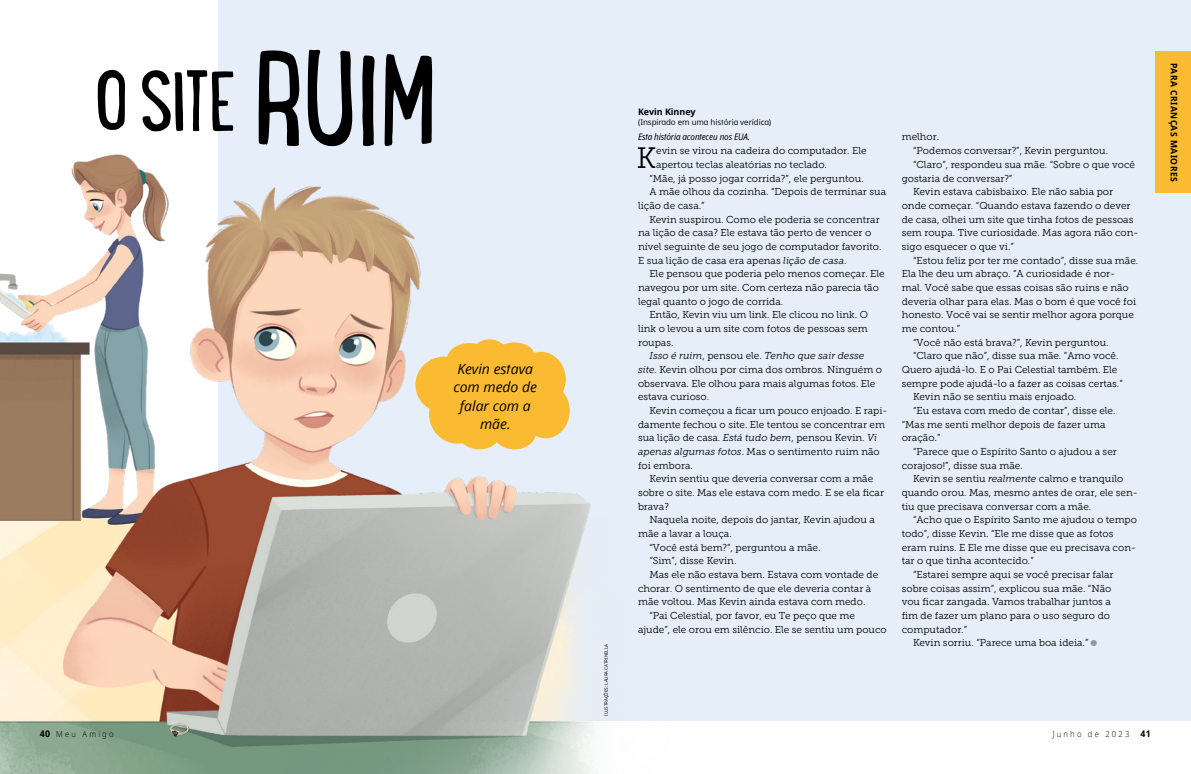
<style>
.page{position:relative;width:1191px;height:774px;background:#fff}
.page>*{position:absolute;margin:0;border:0;box-sizing:border-box;transform-origin:0 0}
.t1{font:91px "Lunch Box";color:#000}
.p1_first{font:29.4px "Museo Slablds Lat 300";color:#000}
.t2{font:italic 14px/18.4px "Dots Solidlds Lat";color:#000;text-align:center}
.p1{font:10px/13.7px "Museo Slablds Lat 300";color:#000}
.p1_first-2{font:10px/13.7px "Museo Slablds Lat 300";color:#000}
.p1_bio{font:italic 9px "Dots Solid Condlds Lat";letter-spacing:-.01em;color:#000}
.p1_series-title__For{font:700 9px "Dots Solidlds Lat";letter-spacing:.06em;color:#000;scale:.95 1}
.p1_author-name{font:700 9px "Dots Solidlds Lat";letter-spacing:-.005em;color:#000}
.t3{font:300 8.2px "Dots Solidlds Lat";letter-spacing:.28em;color:#000;scale:.95 1}
.p1_author-role{font:8px "Dots Solidlds Lat";letter-spacing:-.005em;color:#000}
.t4{font:4.5px "Dots Solidlds Lat";color:#000}
.s1{font-size:141.1px}
.s2{font-family:"Museo Slablds Lat 300 Italic"}
.s3{font-family:"Ding P Ilds Dpi";font-size:8.5px;color:#969798}
.s4{font-weight:700;font-size:9.2px}
</style>
<div class="page">
<div style="left:218px;top:0;width:973px;height:720px;background:#e5eef9"></div>
<div style="left:1155px;top:51px;width:36px;height:142px;background:#faba31"></div>
<img style="left:0;top:154px;width:1171px;height:620px">
<div style="left:170px;top:723px;width:20px;height:15px;background:#76987f"></div>
<img style="left:170px;top:723px;width:20px;height:14px">
<p class="t1" style="left:94px;top:38px;width:346px">O SITE <span class="s1">RUIM</span></p>
<p class="t2" style="left:453px;top:360px;width:85px">Kevin estava com medo de falar com a mãe.</p>
<p class="t4" style="left:603px;top:716px;width:74px;rotate:-90deg">ILUSTRAÇÕES: LAURA CATRINELLA</p>
<p class="p1_author-name" style="left:638px;top:105px;width:59px">Kevin Kinney</p>
<p class="p1_author-role" style="left:638px;top:116px;width:135px">(Inspirado em uma história verídica)</p>
<p class="p1_bio" style="left:638px;top:131px;width:113px">Esta história aconteceu nos EUA.</p>
<p class="p1_first" style="left:636px;top:136px;width:21px">K</p>
<p class="p1_first-2" style="left:656px;top:143px;width:212px">evin se virou na cadeira do computador. Ele apertou teclas aleatórias no teclado.</p>
<p class="p1" style="left:649px;top:171px;width:216px">“Mãe, já posso jogar corrida?”, ele perguntou.</p>
<p class="p1" style="left:638px;top:184px;width:250px;text-indent:11px">A mãe olhou da cozinha. “Depois de terminar sua lição de casa.”</p>
<p class="p1" style="left:638px;top:212px;width:245px;text-indent:11px">Kevin suspirou. Como ele poderia se concentrar na lição de casa? Ele estava tão perto de vencer o nível seguinte de seu jogo de computador favorito.<br>E sua lição de casa era apenas <span class="s2">lição de casa</span>.</p>
<p class="p1" style="left:638px;top:266px;width:248px;text-indent:11px">Ele pensou que poderia pelo menos começar. Ele navegou por um site. Com certeza não parecia tão legal quanto o jogo de corrida.</p>
<p class="p1" style="left:638px;top:307px;width:231px;text-align:justify;text-indent:11px">Então, Kevin viu um link. Ele clicou no link. O link o levou a um site com fotos de pessoas sem roupas.</p>
<p class="p1" style="left:638px;top:348px;width:245px;text-indent:11px"><span class="s2">Isso é ruim</span>, pensou ele. <span class="s2">Tenho que sair desse site</span>. Kevin olhou por cima dos ombros. Ninguém o observava. Ele olhou para mais algumas fotos. Ele estava curioso.</p>
<p class="p1" style="left:638px;top:403px;width:251px;text-indent:11px">Kevin começou a ficar um pouco enjoado. E rapi&shy;damente fechou o site. Ele tentou se concentrar em sua lição de casa. <span class="s2">Está tudo bem</span>, pensou Kevin. <span class="s2">Vi apenas algumas fotos</span>. Mas o sentimento ruim não foi embora.</p>
<p class="p1" style="left:638px;top:471px;width:247px;text-indent:11px">Kevin sentiu que deveria conversar com a mãe sobre o site. Mas ele estava com medo. E se ela ficar brava?</p>
<p class="p1" style="left:638px;top:512px;width:238px;text-indent:11px">Naquela noite, depois do jantar, Kevin ajudou a mãe a lavar a louça.</p>
<p class="p1" style="left:649px;top:540px;width:173px">“Você está bem?”, perguntou a mãe.</p>
<p class="p1" style="left:649px;top:553px;width:89px">“Sim”, disse Kevin.</p>
<p class="p1" style="left:638px;top:567px;width:242px;text-indent:11px">Mas ele não estava bem. Estava com vontade de chorar. O sentimento de que ele deveria contar à mãe voltou. Mas Kevin ainda estava com medo.</p>
<p class="p1" style="left:638px;top:608px;width:250px;text-indent:11px">“Pai Celestial, por favor, eu Te peço que me ajude”, ele orou em silêncio. Ele se sentiu um pouco</p>
<p class="p1" style="left:901px;top:130px;width:39px">melhor.</p>
<p class="p1" style="left:913px;top:143px;width:196px">“Podemos conversar?”, Kevin perguntou.</p>
<p class="p1" style="left:901px;top:157px;width:235px;text-indent:11px">“Claro”, respondeu sua mãe. “Sobre o que você gostaria de conversar?”</p>
<p class="p1" style="left:901px;top:184px;width:238px;text-indent:11px">Kevin estava cabisbaixo. Ele não sabia por onde começar. “Quando estava fazendo o dever de casa, olhei um site que tinha fotos de pessoas sem roupa. Tive curiosidade. Mas agora não con&shy;sigo esquecer o que vi.”</p>
<p class="p1" style="left:901px;top:253px;width:238px;text-indent:11px">“Estou feliz por ter me contado”, disse sua mãe.<br>Ela lhe deu um abraço. “A curiosidade é nor-<br>mal. Você sabe que essas coisas são ruins e não deveria olhar para elas. Mas o bom é que você foi honesto. Você vai se sentir melhor agora porque me contou.”</p>
<p class="p1" style="left:913px;top:335px;width:197px">“Você não está brava?”, Kevin perguntou.</p>
<p class="p1" style="left:901px;top:348px;width:222px;text-indent:11px">“Claro que não”, disse sua mãe. “Amo você.<br>Quero ajudá-lo. E o Pai Celestial também. Ele sempre pode ajudá-lo a fazer as coisas certas.”</p>
<p class="p1" style="left:913px;top:389px;width:165px">Kevin não se sentiu mais enjoado.</p>
<p class="p1" style="left:901px;top:403px;width:215px;text-indent:11px">“Eu estava com medo de contar”, disse ele. “Mas me senti melhor depois de fazer uma oração.”</p>
<p class="p1" style="left:901px;top:444px;width:217px;text-indent:11px">“Parece que o Espírito Santo o ajudou a ser corajoso!”, disse sua mãe.</p>
<p class="p1" style="left:901px;top:471px;width:237px;text-indent:11px">Kevin se sentiu <span class="s2">realmente</span> calmo e tranquilo quando orou. Mas, mesmo antes de orar, ele sen&shy;tiu que precisava conversar com a mãe.</p>
<p class="p1" style="left:901px;top:512px;width:237px;text-indent:11px">“Acho que o Espírito Santo me ajudou o tempo todo”, disse Kevin. “Ele me disse que as fotos eram ruins. E Ele me disse que eu precisava con&shy;tar o que tinha acontecido.”</p>
<p class="p1" style="left:901px;top:567px;width:213px;text-indent:11px">“Estarei sempre aqui se você precisar falar sobre coisas assim”, explicou sua mãe. “Não vou ficar zangada. Vamos trabalhar juntos a fim de fazer um plano para o uso seguro do computador.”</p>
<p class="p1" style="left:913px;top:635px;width:186px">Kevin sorriu. “Parece uma boa ideia.” <span class="s3">●</span></p>
<p class="t3" style="left:40px;top:728px;width:79px"><span class="s4">40</span> Meu Amigo</p>
<p class="t3" style="left:1052px;top:728px;width:105px">Junho de 2023 <span class="s4">41</span></p>
<p class="p1_series-title__For" style="left:1180px;top:63px;width:127px;rotate:90deg">PARA CRIANÇAS MAIORES</p>
</div>
